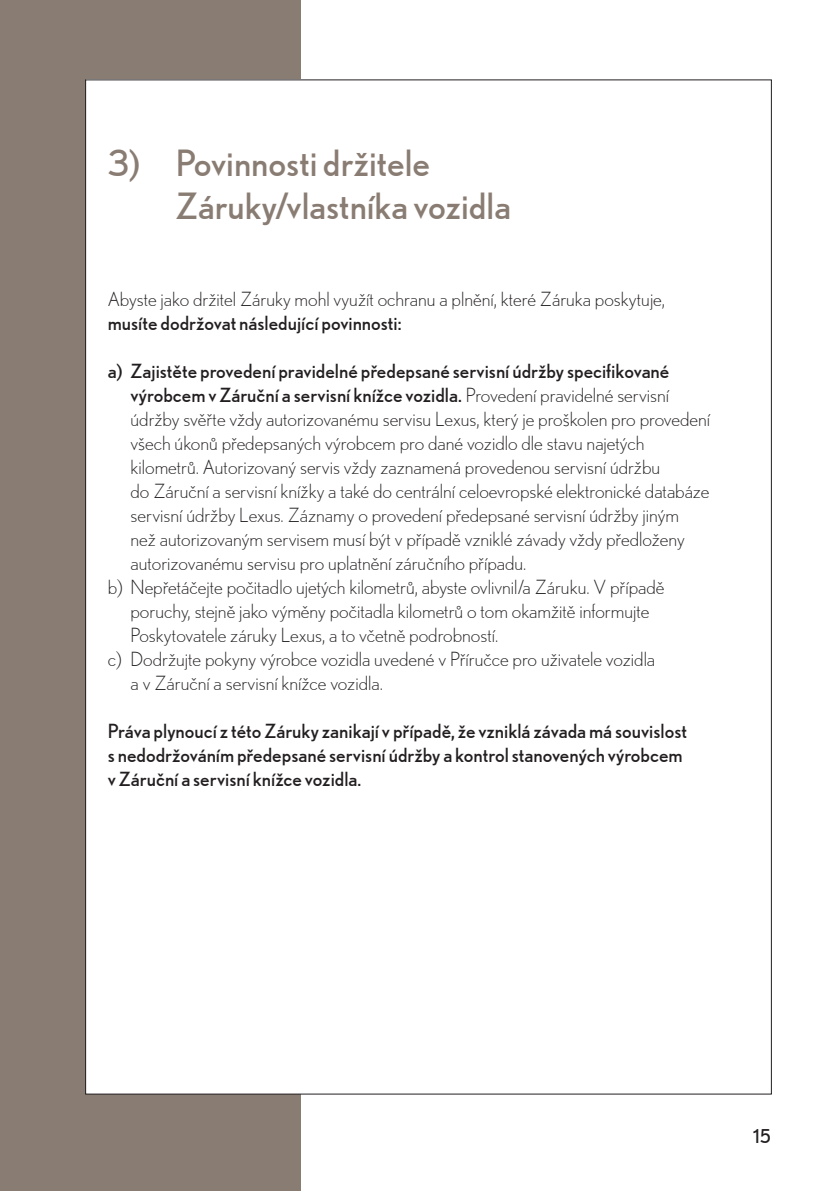
<style>
.page{position:relative;width:840px;height:1191px;background:#fff}
.page>*{position:absolute;margin:0;border:0;box-sizing:border-box;transform-origin:0 0}
.t1{font:36px/43.2px "Nobel WGL";color:#897c73}
.t2{font:300 19.4px "Nobel WGL";color:#231f20}
.t3{font:19.4px/24px "Nobel WGL";color:#231f20}
.t4{font:19px "Nobel WGL";color:#231f20}
.s1{font-weight:300}
</style>
<div class="page">
<div style="left:0;top:0;width:300px;height:1191px;background:#897c73"></div>
<div style="left:86px;top:80px;width:685px;height:1014px;background:#fff"></div>
<h1 class="t1" style="left:176px;top:142px;width:336px;text-indent:-68px">3) Povinnosti držitele<br>Záruky/vlastníka vozidla</h1>
<p class="t2" style="left:108px;top:285px;width:558px">Abyste jako držitel Záruky mohl využít ochranu a plnění, které Záruka poskytuje,</p>
<p class="t3" style="left:108px;top:311px;width:295px">musíte dodržovat následující povinnosti:</p>
<p class="t3" style="left:108px;top:359px;width:562px">a) Zajistěte provedení pravidelné předepsané servisní údržby specifikované</p>
<p class="t3" style="left:130px;top:383px;width:540px">výrobcem vZáruční a servisní knížce vozidla. <span class="s1">Provedení pravidelné servisní</span></p>
<p class="t2" style="left:130px;top:405px;width:581px">údržby svěřte vždy autorizovanému servisu Lexus, který je proškolen pro provedení</p>
<p class="t2" style="left:130px;top:429px;width:515px">všech úkonů předepsaných výrobcem pro dané vozidlo dle stavu najetých</p>
<p class="t2" style="left:130px;top:453px;width:531px">kilometrů. Autorizovaný servis vždy zaznamená provedenou servisní údržbu</p>
<p class="t2" style="left:130px;top:477px;width:580px">do Záruční a servisní knížky a také do centrální celoevropské elektronické databáze</p>
<p class="t2" style="left:130px;top:501px;width:549px">servisní údržby Lexus. Záznamy o provedení předepsané servisní údržby jiným</p>
<p class="t2" style="left:130px;top:525px;width:555px">než autorizovaným servisem musí být v případě vzniklé závady vždy předloženy</p>
<p class="t2" style="left:130px;top:549px;width:397px">autorizovanému servisu pro uplatnění záručního případu.</p>
<p class="t2" style="left:108px;top:573px;width:558px">b) Nepřetáčejte počitadlo ujetých kilometrů, abyste ovlivnil/a Záruku. V případě</p>
<p class="t2" style="left:130px;top:597px;width:520px">poruchy, stejně jako výměny počitadla kilometrů o tom okamžitě informujte</p>
<p class="t2" style="left:130px;top:621px;width:369px">Poskytovatele záruky Lexus, a to včetně podrobností.</p>
<p class="t2" style="left:108px;top:645px;width:548px">c) Dodržujte pokyny výrobce vozidla uvedené v Příručce pro uživatele vozidla</p>
<p class="t2" style="left:130px;top:669px;width:254px">a v Záruční a servisní knížce vozidla.</p>
<p class="t3" style="left:108px;top:719px;width:580px">Práva plynoucí z této Záruky zanikají v případě, že vzniklá závada má souvislost s nedodržováním předepsané servisní údržby a kontrol stanovených výrobcem vZáruční a servisní knížce vozidla.</p>
<p class="t4" style="left:752px;top:1124px;width:19px">15</p>
</div>
